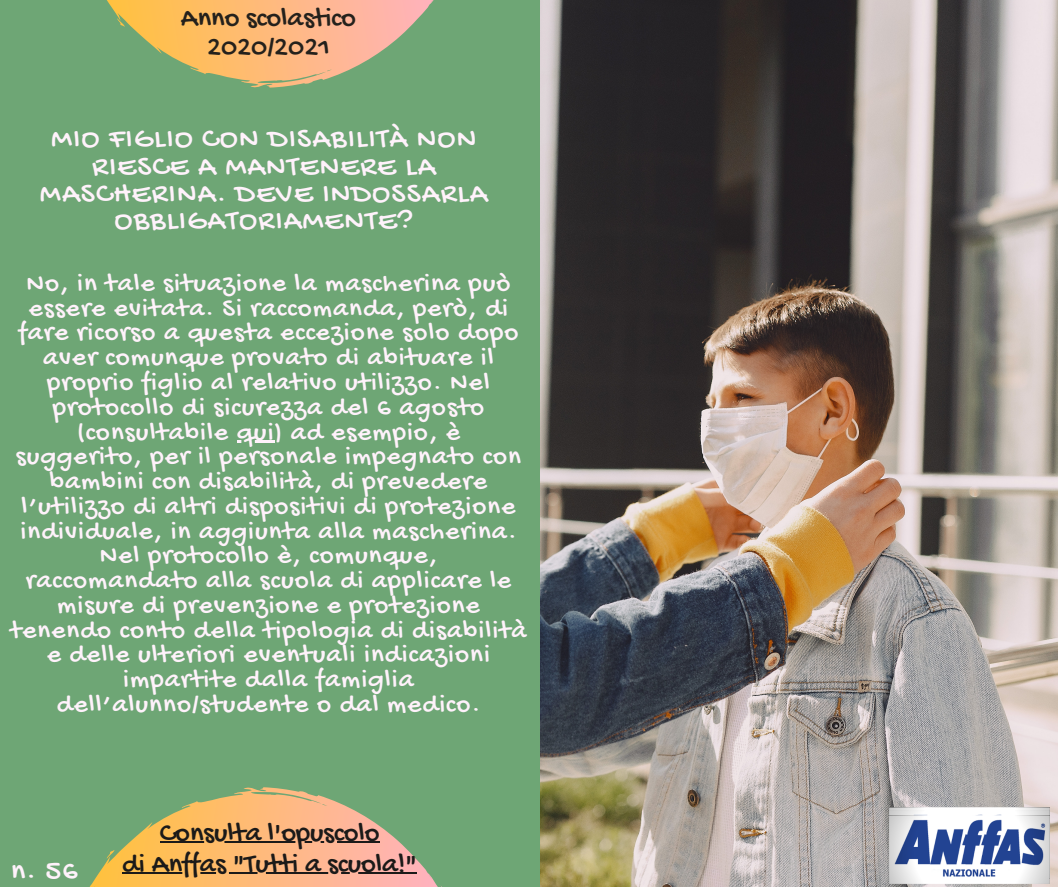
<style>
.page{position:relative;width:1058px;height:887px;background:#fff}
.page>*{position:absolute;margin:0;border:0;box-sizing:border-box;transform-origin:0 0}
.t1{font:30px/27.3px "Gochi Hand";letter-spacing:.04em;color:#fff2fb;text-align:center}
.t2{font:28.5px/30.9px "Gochi Hand";color:#1b1a19;text-align:center}
.t3{font:28.5px/29.5px "Gochi Hand";color:#24211c;text-align:center}
.t4{font:27px/24.8px "Gochi Hand";letter-spacing:.04em;color:#fff2fb;text-align:center}
</style>
<div class="page">
<div style="left:0;top:0;width:1058px;height:886px;background:#6ea675"></div>
<svg style="left:107px;top:0;width:327px;height:88px"></svg>
<svg style="left:90px;top:787px;width:347px;height:99px"></svg>
<img style="left:540px;top:0;width:518px;height:886px">
<svg style="left:889px;top:807px;width:160px;height:3px"></svg>
<svg style="left:889px;top:810px;width:160px;height:5px"></svg>
<svg style="left:889px;top:815px;width:160px;height:68px;background:#9faccb"></svg>
<hr style="left:237px;top:441px;width:38px;height:2px;background:#fff2fb">
<hr style="left:160px;top:841px;width:219px;height:1px;background:#1b1a19">
<hr style="left:122px;top:872px;width:295px;height:1px;background:#1b1a19">
<p class="t3" style="left:181px;top:5px;width:177px">Anno scolastico<br>2020/2021</p>
<p class="t1" style="left:40px;top:127px;width:449px">MIO FIGLIO CON DISABILITÀ NON<br>RIESCE A MANTENERE LA<br>MASCHERINA. DEVE INDOSSARLA<br>OBBLIGATORIAMENTE?</p>
<p class="t4" style="left:10px;top:272px;width:517px">No, in tale situazione la mascherina può essere evitata. Si raccomanda, però, di fare ricorso a questa eccezione solo dopo aver comunque provato di abituare il proprio figlio al relativo utilizzo. Nel protocollo di sicurezza del 6 agosto (consultabile qui) ad esempio, è<br>suggerito, per il personale impegnato con bambini con disabilità, di prevedere l’utilizzo di altri dispositivi di protezione individuale, in aggiunta alla mascherina.<br>Nel protocollo è, comunque,<br>raccomandato alla scuola di applicare le misure di prevenzione e protezione tenendo conto della tipologia di disabilità e delle ulteriori eventuali indicazioni impartite dalla famiglia dell’alunno/studente o dal medico.</p>
<p class="t1" style="left:11px;top:859px;width:68px">n. 56</p>
<p class="t2" style="left:122px;top:819px;width:296px">Consulta l'opuscolo<br>di Anffas "Tutti a scuola!"</p>
</div>
